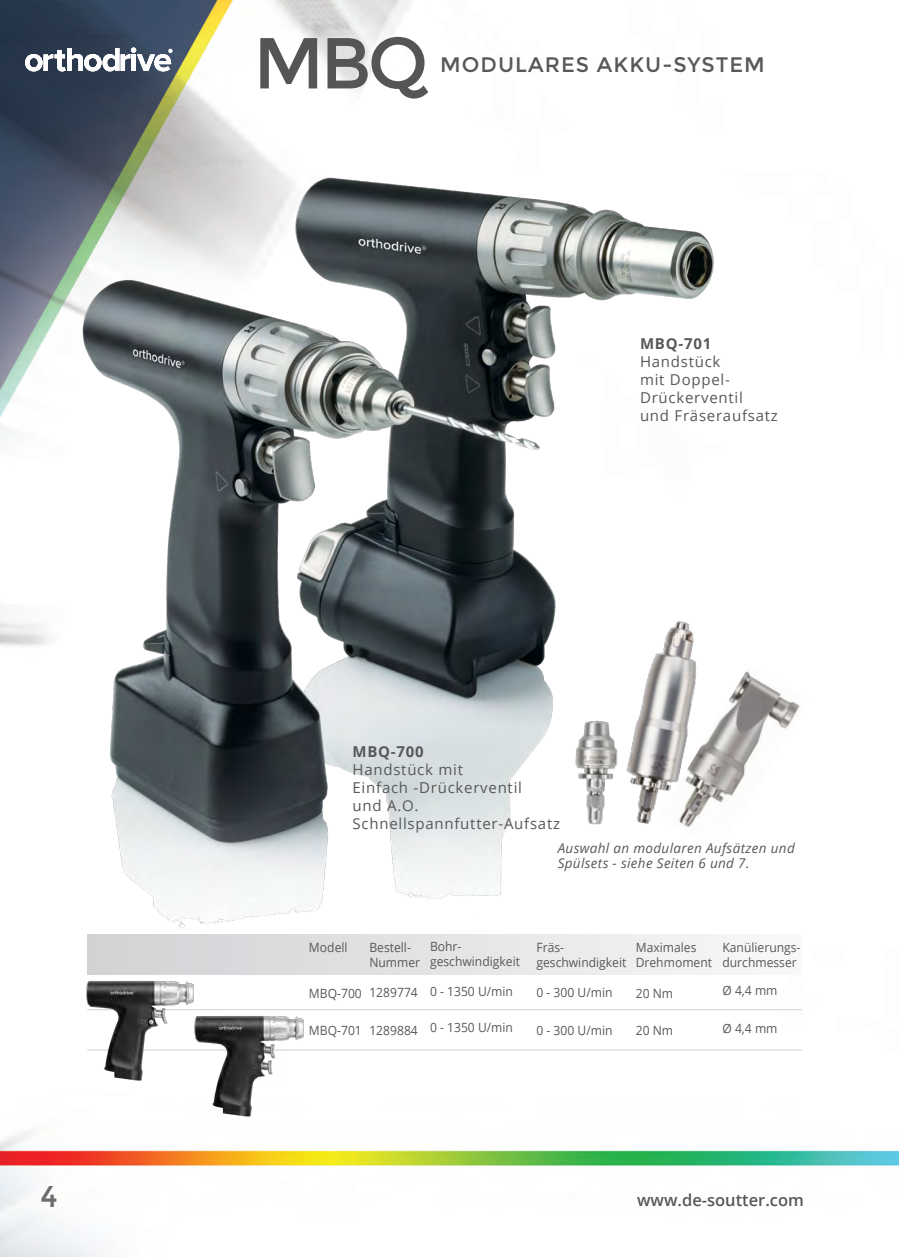
<style>
.page{position:relative;width:899px;height:1257px;background:#fff}
.page>*{position:absolute;margin:0;border:0;box-sizing:border-box;transform-origin:0 0}
.t1{font:72px "Montserrat";color:#545557}
.t2{font:30px "Montserrat";color:#6c6d70}
.t3{font:21px "Montserrat";letter-spacing:.05em;color:#57585a}
.t4{font:600 16.5px "Open Sans";color:#57585a}
.t5{font:15px "Open Sans";letter-spacing:.05em;color:#57585a}
.t6{font:700 15px "Open Sans";letter-spacing:.05em;color:#57585a}
.t7{font:italic 13.5px "Open Sans";letter-spacing:.025em;color:#57585a}
.t8{font:12.75px/15px "Open Sans";color:#57585a;scale:.95 1}
</style>
<div class="page">
<img style="left:0;top:0;width:899px;height:1256px">
<img style="left:844px;top:159px;width:55px;height:783px">
<div style="left:87px;top:933px;width:714px;height:41px;background:#f6f7f8"></div>
<img style="left:77px;top:159px;width:669px;height:955px">
<hr style="left:87px;top:1049px;width:714px;height:1px;background:#d1d2d4">
<hr style="left:87px;top:1009px;width:714px;height:1px;background:#d1d2d4">
<img style="left:615px;top:611px;width:101px;height:219px">
<img style="left:659px;top:664px;width:150px;height:187px">
<img style="left:570px;top:717px;width:51px;height:109px">
<svg style="left:25px;top:48px;width:148px;height:23px"></svg>
<img style="left:187px;top:1015px;width:119px;height:103px">
<img style="left:78px;top:979px;width:119px;height:103px">
<p class="t1" style="left:253px;top:21px;width:176px">MBQ</p>
<p class="t3" style="left:440px;top:52px;width:326px">MODULARES AKKU-SYSTEM</p>
<p class="t6" style="left:640px;top:332px;width:73px">MBQ-701</p>
<p class="t5" style="left:640px;top:351px;width:82px">Handstück</p>
<p class="t5" style="left:640px;top:369px;width:91px">mit Doppel-</p>
<p class="t5" style="left:640px;top:387px;width:104px">Drückerventil</p>
<p class="t5" style="left:640px;top:405px;width:139px">und Fräseraufsatz</p>
<p class="t6" style="left:353px;top:741px;width:73px">MBQ-700</p>
<p class="t5" style="left:353px;top:759px;width:112px">Handstück mit</p>
<p class="t5" style="left:353px;top:777px;width:171px">Einfach -Drückerventil</p>
<p class="t5" style="left:353px;top:795px;width:67px">und A.O.</p>
<p class="t5" style="left:353px;top:813px;width:209px">Schnellspannfutter-Aufsatz</p>
<p class="t7" style="left:558px;top:838px;width:239px">Auswahl an modularen Aufsätzen und</p>
<p class="t7" style="left:558px;top:853px;width:193px">Spülsets - siehe Seiten 6 und 7.</p>
<p class="t8" style="left:309px;top:939px;width:42px">Modell</p>
<p class="t8" style="left:309px;top:984px;width:57px">MBQ-700</p>
<p class="t8" style="left:309px;top:1022px;width:57px">MBQ-701</p>
<p class="t8" style="left:369px;top:938px;width:45px">Bestell-</p>
<p class="t8" style="left:369px;top:953px;width:55px">Nummer</p>
<p class="t8" style="left:369px;top:984px;width:53px">1289774</p>
<p class="t8" style="left:369px;top:1022px;width:53px">1289884</p>
<p class="t8" style="left:430px;top:938px;width:96px">Bohr&shy;geschwindigkeit</p>
<p class="t8" style="left:430px;top:983px;width:89px">0 - 1350 U/min</p>
<p class="t8" style="left:430px;top:1019px;width:89px">0 - 1350 U/min</p>
<p class="t8" style="left:536px;top:938px;width:31px">Fräs-</p>
<p class="t8" style="left:536px;top:953px;width:96px">geschwindigkeit</p>
<p class="t8" style="left:536px;top:984px;width:82px">0 - 300 U/min</p>
<p class="t8" style="left:536px;top:1022px;width:82px">0 - 300 U/min</p>
<p class="t8" style="left:636px;top:939px;width:65px">Maximales</p>
<p class="t8" style="left:636px;top:954px;width:82px">Drehmoment</p>
<p class="t8" style="left:636px;top:985px;width:41px">20 Nm</p>
<p class="t8" style="left:636px;top:1022px;width:41px">20 Nm</p>
<p class="t8" style="left:722px;top:939px;width:84px">Kanü lierungs&shy;durchmesser</p>
<p class="t8" style="left:722px;top:982px;width:59px">Ø 4,4 mm</p>
<p class="t8" style="left:722px;top:1020px;width:59px">Ø 4,4 mm</p>
<p class="t2" style="left:40px;top:1179px;width:19px">4</p>
<p class="t4" style="left:637px;top:1188px;width:168px">www.de-soutter.com</p>
</div>
